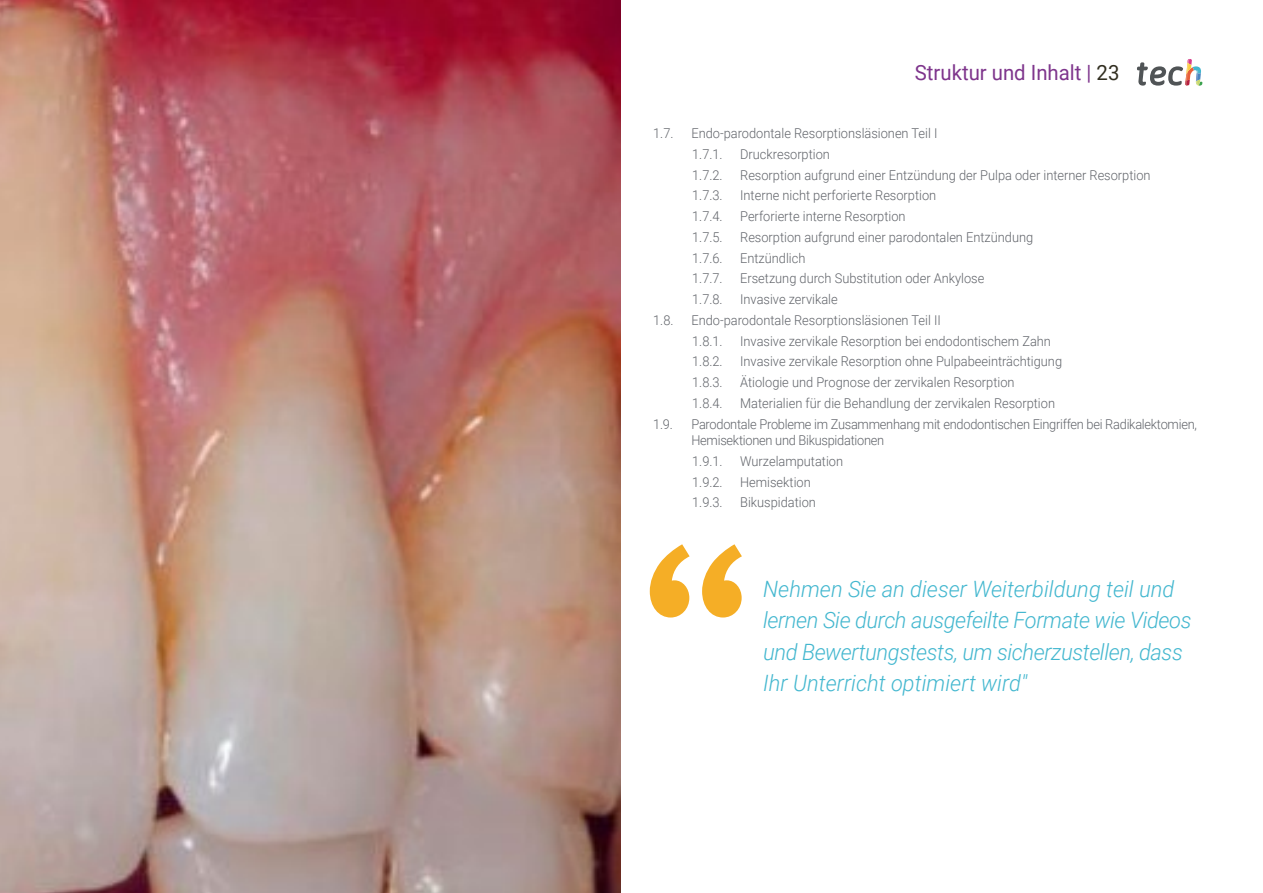
<style>
.page{position:relative;width:1263px;height:893px;background:#fff}
.page>*{position:absolute;margin:0;border:0;box-sizing:border-box;transform-origin:0 0}
.t1{font:italic 300 22.5px/31.5px "Roboto";letter-spacing:-.02em;color:#43b7cf}
.t2{font:21px "Roboto";color:#7e358c}
.t3{font:300 13.5px/20.7px "Roboto";color:#61646a;scale:.95 1}
.t4{font:300 13.5px/16.5px "Roboto";letter-spacing:-.02em;color:#61646a;scale:.95 1}
.s1{color:#312e20}
</style>
<div class="page">
<img style="left:0;top:0;width:621px;height:893px">
<svg style="left:650px;top:544px;width:92px;height:73px"></svg>
<svg style="left:1137px;top:59px;width:65px;height:27px"></svg>
<h2 class="t2" style="left:915px;top:57px;width:206px">Struktur und Inhalt | <span class="s1">23</span></h2>
<p class="t3" style="left:653px;top:122px;width:23px">1.7.</p>
<p class="t3" style="left:691px;top:122px;width:260px">Endo-parodontale Resorptionsläsionen Teil I<br>1.7.1.</p>
<p class="t3" style="left:740px;top:143px;width:96px">Druckresorption</p>
<p class="t3" style="left:692px;top:164px;width:34px">1.7.2.</p>
<p class="t3" style="left:740px;top:164px;width:433px">Resorption aufgrund einer Entzündung der Pulpa oder interner Resorption</p>
<p class="t3" style="left:692px;top:185px;width:34px">1.7.3.</p>
<p class="t3" style="left:740px;top:185px;width:208px">Interne nicht perforierte Resorption</p>
<p class="t3" style="left:692px;top:205px;width:34px">1.7.4.</p>
<p class="t3" style="left:740px;top:205px;width:176px">Perforierte interne Resorption</p>
<p class="t3" style="left:692px;top:226px;width:34px">1.7.5.</p>
<p class="t3" style="left:740px;top:226px;width:310px">Resorption aufgrund einer parodontalen Entzündung</p>
<p class="t3" style="left:692px;top:247px;width:34px">1.7.6.</p>
<p class="t3" style="left:740px;top:247px;width:70px">Entzündlich</p>
<p class="t3" style="left:692px;top:268px;width:34px">1.7.7.</p>
<p class="t3" style="left:740px;top:268px;width:259px">Ersetzung durch Substitution oder Ankylose</p>
<p class="t3" style="left:692px;top:288px;width:34px">1.7.8.</p>
<p class="t3" style="left:740px;top:288px;width:104px">Invasive zervikale</p>
<p class="t3" style="left:653px;top:309px;width:23px">1.8.</p>
<p class="t3" style="left:691px;top:309px;width:264px">Endo-parodontale Resorptionsläsionen Teil II<br>1.8.1.</p>
<p class="t3" style="left:740px;top:330px;width:329px">Invasive zervikale Resorption bei endodontischem Zahn</p>
<p class="t3" style="left:692px;top:351px;width:34px">1.8.2.</p>
<p class="t3" style="left:740px;top:351px;width:340px">Invasive zervikale Resorption ohne Pulpabeeinträchtigung</p>
<p class="t3" style="left:692px;top:371px;width:34px">1.8.3.</p>
<p class="t3" style="left:740px;top:371px;width:290px">Ätiologie und Prognose der zervikalen Resorption</p>
<p class="t3" style="left:692px;top:392px;width:34px">1.8.4.</p>
<p class="t3" style="left:740px;top:392px;width:333px">Materialien für die Behandlung der zervikalen Resorption</p>
<p class="t3" style="left:653px;top:413px;width:22px">1.9.</p>
<p class="t4" style="left:691px;top:415px;width:534px">Parodontale Probleme im Zusammenhang mit endodontischen Eingriffen bei Radikalektomien,<br>Hemisektionen und Bikuspidationen</p>
<p class="t3" style="left:692px;top:450px;width:34px">1.9.1.</p>
<p class="t3" style="left:740px;top:450px;width:110px">Wurzelamputation</p>
<p class="t3" style="left:692px;top:471px;width:34px">1.9.2.</p>
<p class="t3" style="left:740px;top:471px;width:76px">Hemisektion</p>
<p class="t3" style="left:692px;top:492px;width:34px">1.9.3.</p>
<p class="t3" style="left:740px;top:492px;width:81px">Bikuspidation</p>
<h1 class="t1" style="left:763px;top:572px;width:430px">Nehmen Sie an dieser Weiterbildung teil und lernen Sie durch ausgefeilte Formate wie Videos und Bewertungstests, um sicherzustellen, dass Ihr Unterricht optimiert wird"</h1>
</div>
